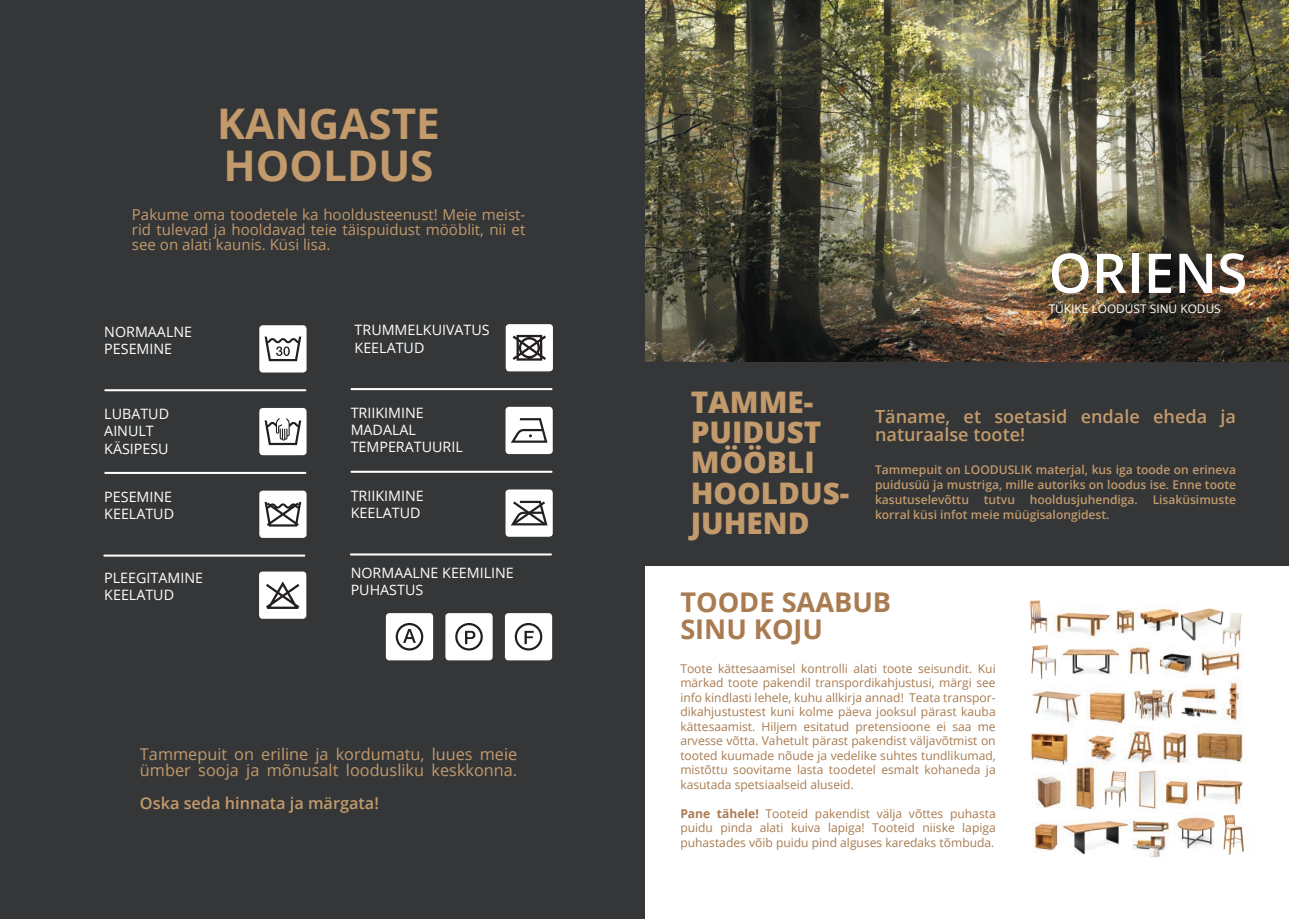
<style>
.page{position:relative;width:1289px;height:919px;background:#fff}
.page>*{position:absolute;margin:0;border:0;box-sizing:border-box;transform-origin:0 0}
.t1{font:600 54.75px "Open Sans";color:#fff}
.t2{font:700 42.3px/42.3px "Open Sans";color:#c39a6b}
.t3{font:800 29.7px/30.2px "Open Sans";color:#c39a6b}
.t4{font:700 27.15px/27.2px "Open Sans";color:#a97b50}
.t5{font:600 18.15px/18.1px "Open Sans";color:#c39a6b}
.t6{font:16.2px/16.2px "Open Sans";color:#c39a6b}
.t7{font:600 16.2px "Open Sans";color:#c39a6b}
.t8{font:15.15px/15.1px "Open Sans";color:#c39a6b;text-align:justify}
.t9{font:14.25px/17.1px "Open Sans";color:#fff}
.t10{font:12px/14.5px "Open Sans";color:#a97b50;text-align:justify}
.t11{font:600 12px/15.1px "Open Sans";color:#c39a6b;text-align:justify}
.t12{font:11.85px "Open Sans";color:#fff}
.s1{font-weight:700}
</style>
<div class="page">
<img style="left:644px;top:0;width:644px;height:362px">
<div style="left:644px;top:362px;width:644px;height:204px;background:#343638"></div>
<div style="left:0;top:0;width:644px;height:918px;background:#343638"></div>
<hr style="left:104px;top:554px;width:200px;height:2px;background:#fff">
<div style="left:259px;top:571px;width:47px;height:47px;background:#fff;border-radius:4px"></div>
<svg style="left:266px;top:581px;width:33px;height:28px"></svg>
<hr style="left:105px;top:389px;width:200px;height:2px;background:#fff">
<hr style="left:105px;top:472px;width:200px;height:2px;background:#fff">
<div style="left:259px;top:408px;width:47px;height:47px;background:#fff;border-radius:4px"></div>
<svg style="left:264px;top:418px;width:37px;height:27px"></svg>
<div style="left:259px;top:490px;width:47px;height:48px;background:#fff;border-radius:4px"></div>
<svg style="left:264px;top:502px;width:37px;height:24px"></svg>
<div style="left:259px;top:325px;width:47px;height:47px;background:#fff;border-radius:4px"></div>
<svg style="left:264px;top:336px;width:37px;height:25px"></svg>
<div style="left:505px;top:324px;width:48px;height:47px;background:#fff;border-radius:4px"></div>
<svg style="left:512px;top:335px;width:34px;height:25px"></svg>
<div style="left:445px;top:613px;width:47px;height:47px;background:#fff;border-radius:4px"></div>
<svg style="left:455px;top:623px;width:28px;height:27px"></svg>
<div style="left:386px;top:613px;width:47px;height:47px;background:#fff;border-radius:4px"></div>
<svg style="left:396px;top:623px;width:27px;height:27px"></svg>
<div style="left:505px;top:613px;width:47px;height:47px;background:#fff;border-radius:4px"></div>
<svg style="left:514px;top:623px;width:28px;height:27px"></svg>
<hr style="left:351px;top:388px;width:200px;height:2px;background:#fff">
<hr style="left:351px;top:470px;width:200px;height:3px;background:#fff">
<div style="left:505px;top:489px;width:47px;height:47px;background:#fff;border-radius:4px"></div>
<hr style="left:351px;top:553px;width:200px;height:2px;background:#fff">
<svg style="left:511px;top:501px;width:36px;height:24px"></svg>
<img style="left:1197px;top:779px;width:46px;height:26px">
<img style="left:1033px;top:822px;width:29px;height:29px">
<img style="left:1054px;top:612px;width:57px;height:25px">
<img style="left:1164px;top:778px;width:26px;height:28px">
<img style="left:1032px;top:674px;width:49px;height:49px">
<img style="left:1130px;top:820px;width:40px;height:14px">
<img style="left:1163px;top:732px;width:26px;height:32px">
<img style="left:1085px;top:735px;width:32px;height:29px">
<img style="left:1116px;top:608px;width:19px;height:26px">
<img style="left:1061px;top:647px;width:59px;height:27px">
<img style="left:1132px;top:689px;width:44px;height:31px">
<img style="left:1035px;top:776px;width:26px;height:31px">
<img style="left:1201px;top:650px;width:40px;height:26px">
<img style="left:1138px;top:608px;width:40px;height:24px">
<img style="left:1062px;top:820px;width:67px;height:35px">
<img style="left:1180px;top:608px;width:33px;height:33px">
<img style="left:1104px;top:771px;width:23px;height:37px">
<img style="left:1213px;top:609px;width:29px;height:39px">
<img style="left:1223px;top:814px;width:21px;height:41px">
<img style="left:1223px;top:679px;width:18px;height:45px">
<img style="left:1138px;top:769px;width:20px;height:41px">
<img style="left:1160px;top:652px;width:31px;height:25px">
<img style="left:1181px;top:688px;width:36px;height:29px">
<img style="left:1123px;top:730px;width:30px;height:34px">
<img style="left:1128px;top:643px;width:23px;height:33px">
<img style="left:1031px;top:645px;width:29px;height:34px">
<img style="left:1029px;top:600px;width:19px;height:34px">
<img style="left:1069px;top:764px;width:26px;height:46px">
<img style="left:1174px;top:817px;width:41px;height:32px">
<img style="left:1132px;top:835px;width:36px;height:23px">
<img style="left:1087px;top:691px;width:39px;height:34px">
<img style="left:1030px;top:733px;width:38px;height:32px">
<img style="left:1196px;top:732px;width:47px;height:32px">
<div style="left:505px;top:407px;width:47px;height:47px;background:#fff;border-radius:4px"></div>
<svg style="left:511px;top:418px;width:36px;height:24px"></svg>
<h2 class="t2" style="left:217px;top:101px;width:224px">KANGASTE<br>HOOLDUS</h2>
<p class="t8" style="left:132px;top:206px;width:395px">Pakume oma toodetele ka hooldusteenust! Meie meist&shy;rid tulevad ja hooldavad teie täispuidust mööblit, nii et see on alati kaunis. Küsi lisa.</p>
<p class="t9" style="left:104px;top:322px;width:89px">NORMAALNE<br>PESEMINE</p>
<p class="t9" style="left:354px;top:321px;width:137px">TRUMMELKUIVATUS<br>KEELATUD</p>
<p class="t9" style="left:104px;top:405px;width:66px">LUBATUD<br>AINULT<br>KÄSIPESU</p>
<p class="t9" style="left:104px;top:488px;width:71px">PESEMINE<br>KEELATUD</p>
<p class="t9" style="left:104px;top:568px;width:100px">PLEEGITAMINE<br>KEELATUD</p>
<p class="t9" style="left:351px;top:404px;width:114px">TRIIKIMINE<br>MADALAL<br>TEMPERATUURIL</p>
<p class="t9" style="left:351px;top:486px;width:75px">TRIIKIMINE<br>KEELATUD</p>
<p class="t9" style="left:351px;top:563px;width:165px">NORMAALNE KEEMILINE<br>PUHASTUS</p>
<h3 class="t6" style="left:140px;top:745px;width:379px">Tammepuit on eriline ja kordumatu, luues meie ümber sooja ja mõnusalt loodusliku keskkonna.</h3>
<h3 class="t7" style="left:140px;top:791px;width:240px">Oska seda hinnata ja märgata!</h3>
<h1 class="t1" style="left:1048px;top:235px;width:200px">ORIENS</h1>
<p class="t12" style="left:1048px;top:300px;width:174px">TÜKIKE LOODUST SINU KODUS</p>
<h3 class="t3" style="left:690px;top:385px;width:160px">TAMME-<br>PUIDUST<br>MÖÖBLI<br>HOOLDUS-<br>JUHEND</h3>
<h3 class="t5" style="left:875px;top:406px;width:362px">Täname, et soetasid endale eheda ja naturaalse toote!</h3>
<p class="t11" style="left:875px;top:462px;width:362px">Tammepuit on LOODUSLIK materjal, kus iga toode on erineva puidusüü ja mustriga, mille autoriks on loodus ise. Enne toote kasutuselevõttu tutvu hooldusjuhendiga. Lisaküsimuste korral küsi infot meie müügisalongidest.</p>
<h3 class="t4" style="left:680px;top:588px;width:212px">TOODE SAABUB<br>SINU KOJU</h3>
<p class="t10" style="left:680px;top:660px;width:317px">Toote kättesaamisel kontrolli alati toote seisundit. Kui märkad toote pakendil transpordikahjustusi, märgi see info kindlasti lehele, kuhu allkirja annad! Teata transpor&shy;dikahjustustest kuni kolme päeva jooksul pärast kauba kättesaamist. Hiljem esitatud pretensioone ei saa me arvesse võtta. Vahetult pärast pakendist väljavõtmist on tooted kuumade nõude ja vedelike suhtes tundlikumad, mistõttu soovitame lasta toodetel esmalt kohaneda ja kasutada spetsiaalseid aluseid.</p>
<p class="t10" style="left:680px;top:805px;width:317px"><span class="s1">Pane tähele!</span> Tooteid pakendist välja võttes puhasta puidu pinda alati kuiva lapiga! Tooteid niiske lapiga puhastades võib puidu pind alguses karedaks tõmbuda.</p>
</div>
